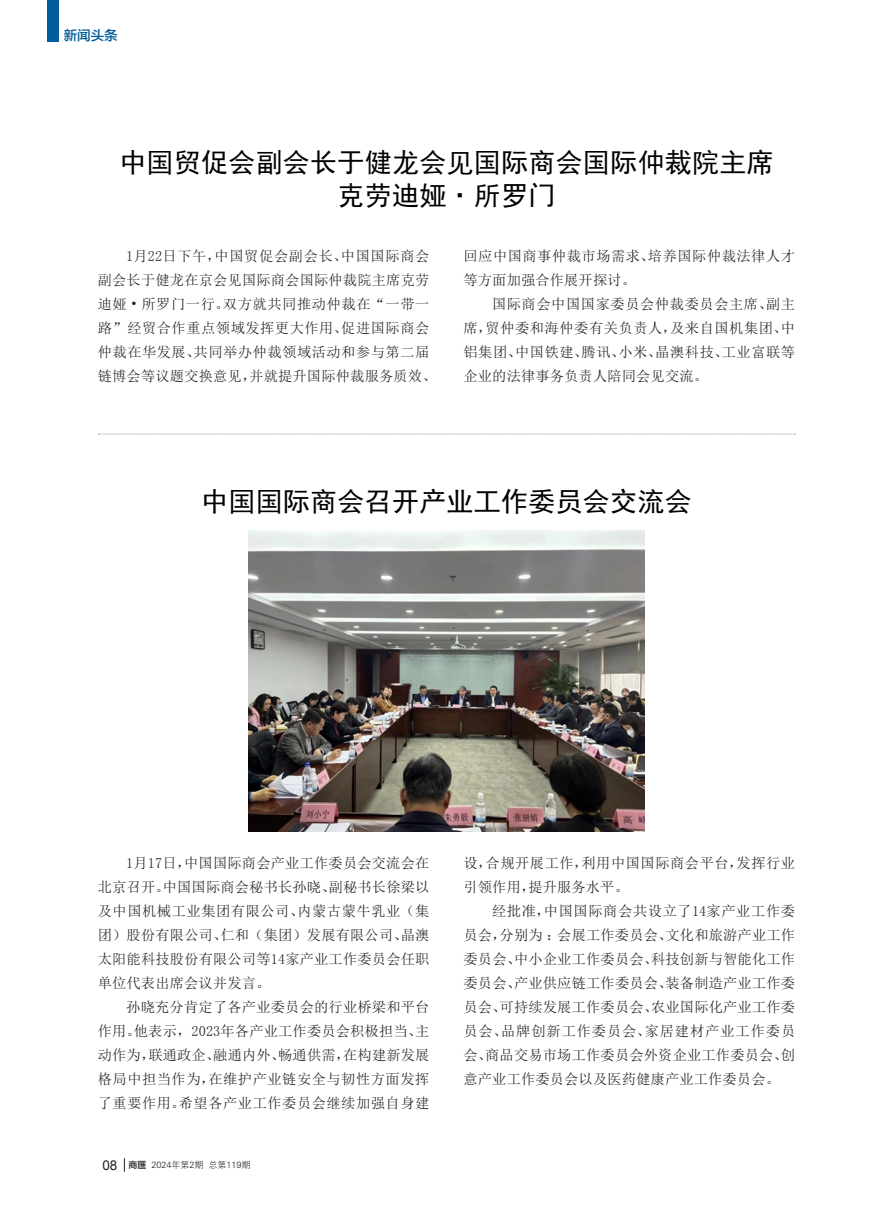
<style>
.page{position:relative;width:893px;height:1212px;background:#fff}
.page>*{position:absolute;margin:0;border:0;box-sizing:border-box;transform-origin:0 0}
.正文{font:27px "Sim Hei";letter-spacing:.01em;color:#000001}
.正文-2{font:14.25px/24px "Sim Sun";letter-spacing:.035em;color:#231f20;text-align:justify}
.t1{font:13.5px "FZLTZHK GBK1 0";color:#005c9a}
.t2{font:9px "FZXH1 JW GB1 0";color:#231f20}
.s1{font-family:"Arial";font-size:13.5px}
.s2{font-family:"FZLTZHK GBK1 0"}
</style>
<div class="page">
<svg style="left:124px;top:1158px;width:1px;height:14px"></svg>
<div style="left:47px;top:0;width:11px;height:41px;background:#005c9a"></div>
<img style="left:249px;top:531px;width:395px;height:300px">
<svg style="left:98px;top:434px;width:698px;height:1px"></svg>
<p class="t1" style="left:64px;top:28px;width:55px">新闻头条</p>
<p class="正文" style="left:119px;top:149px;width:656px">中国贸促会副会长于健龙会见国际商会国际仲裁院主席</p>
<p class="正文" style="left:338px;top:182px;width:219px">克劳迪娅·所罗门</p>
<p class="正文-2" style="left:98px;top:244px;width:340px;text-align:left;text-indent:28px">1月22日下午，中国贸促会副会长、中国国际商会副会长于健龙在京会见国际商会国际仲裁院主席克劳迪娅 • 所罗门一行。双方就共同推动仲裁在“一带一路”经贸合作重点领域发挥更大作用、促进国际商会仲裁在华发展、共同举办仲裁领域活动和参与第二届链博会等议题交换意见，并就提升国际仲裁服务质效、</p>
<p class="正文-2" style="left:463px;top:244px;width:333px">回应中国商事仲裁市场需求、培养国际仲裁法律人才等方面加强合作展开探讨。</p>
<p class="正文-2" style="left:463px;top:292px;width:333px;text-indent:28px">国际商会中国国家委员会仲裁委员会主席、副主席，贸仲委和海仲委有关负责人，及来自国机集团、中铝集团、中国铁建、腾讯、小米、晶澳科技、工业富联等企业的法律事务负责人陪同会见交流。</p>
<p class="正文" style="left:201px;top:488px;width:492px">中国国际商会召开产业工作委员会交流会</p>
<p class="正文-2" style="left:98px;top:851px;width:333px;text-indent:28px">1月17日，中国国际商会产业工作委员会交流会在北京召开。中国国际商会秘书长孙晓、副秘书长徐梁以及中国机械工业集团有限公司、内蒙古蒙牛乳业（集团）股份有限公司、仁和（集团）发展有限公司、晶澳太阳能科技股份有限公司等14家产业工作委员会任职单位代表出席会议并发言。</p>
<p class="正文-2" style="left:98px;top:995px;width:333px;text-indent:28px">孙晓充分肯定了各产业委员会的行业桥梁和平台作用。他表示，2023年各产业工作委员会积极担当、主动作为，联通政企、融通内外、畅通供需，在构建新发展格局中担当作为，在维护产业链安全与韧性方面发挥了重要作用。希望各产业工作委员会继续加强自身建</p>
<p class="t2" style="left:102px;top:1160px;width:149px"><span class="s1">08</span> <span class="s2">商匯</span> 2024年第2期 总第119期</p>
<p class="正文-2" style="left:463px;top:851px;width:333px">设，合规开展工作，利用中国国际商会平台，发挥行业引领作用，提升服务水平。</p>
<p class="正文-2" style="left:463px;top:899px;width:333px;text-indent:28px">经批准，中国国际商会共设立了14家产业工作委员会，分别为：会展工作委员会、文化和旅游产业工作委员会、中小企业工作委员会、科技创新与智能化工作委员会、产业供应链工作委员会、装备制造产业工作委员会、可持续发展工作委员会、农业国际化产业工作委员会、品牌创新工作委员会、家居建材产业工作委员会、商品交易市场工作委员会外资企业工作委员会、创意产业工作委员会以及医药健康产业工作委员会。</p>
</div>
